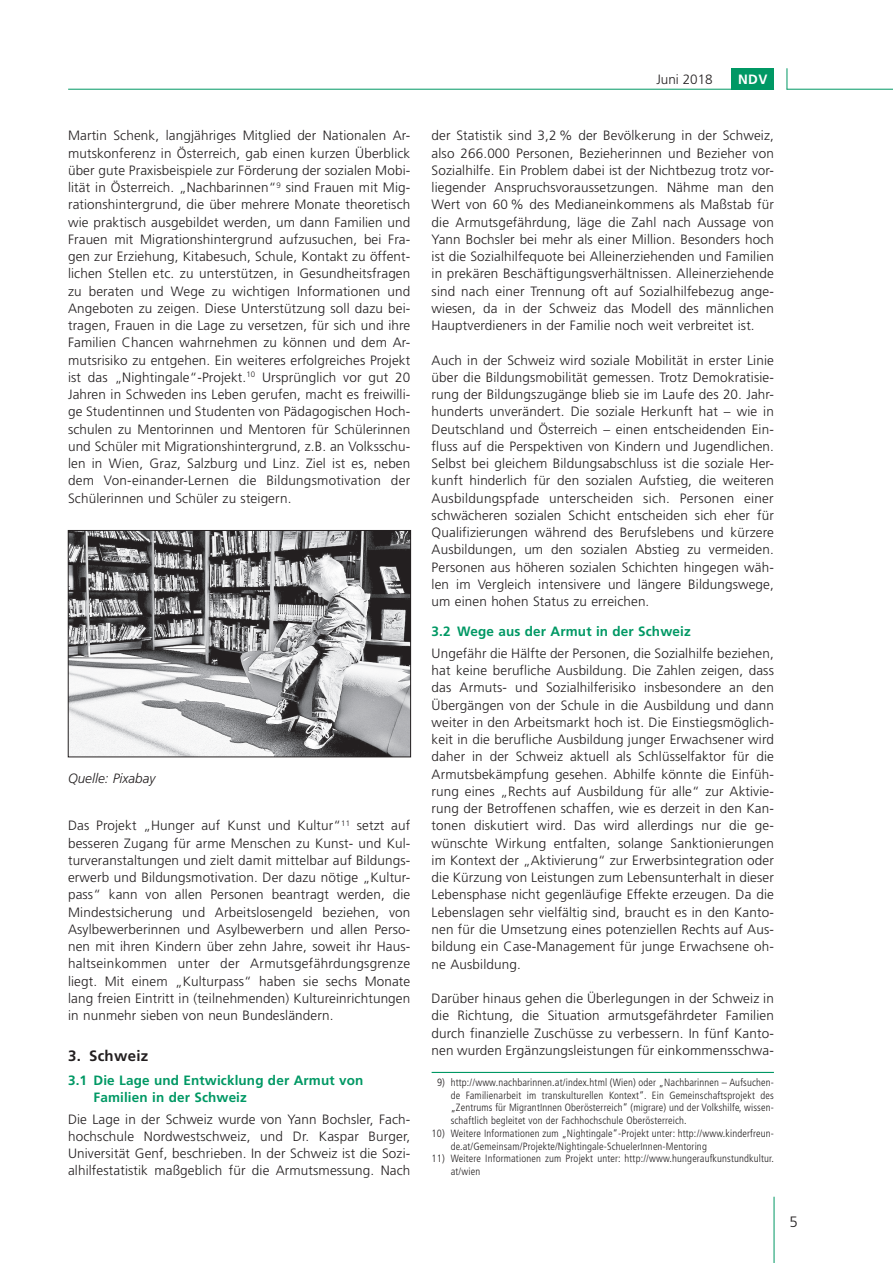
<style>
.page{position:relative;width:893px;height:1263px;background:#fff}
.page>*{position:absolute;margin:0;border:0;box-sizing:border-box;transform-origin:0 0}
.t1{font:700 15px "Frutiger LT";letter-spacing:.02em;color:#231f20}
.t2{font:300 15px "Frutiger LT";color:#231f20}
.t3{font:300 13.5px/17.2px "Frutiger LT";letter-spacing:.01em;color:#231f20;text-align:justify}
.t4{font:700 13.5px/17.2px "Frutiger LT";letter-spacing:.01em;color:#009864}
.t5{font:italic 300 13.5px "Frutiger LT";color:#231f20}
.t6{font:700 13.5px "Frutiger LT";color:#fff}
.t7{font:300 condensed 10.5px/12.8px "Frutiger LT";letter-spacing:.015em;color:#231f20}
</style>
<div class="page">
<hr style="left:774px;top:1197px;width:1px;height:66px;background:#009864">
<hr style="left:787px;top:89px;width:106px;height:1px;background:#009864">
<hr style="left:68px;top:89px;width:706px;height:1px;background:#009864">
<svg style="left:787px;top:68px;width:1px;height:22px"></svg>
<div style="left:731px;top:68px;width:43px;height:21px;background:#009864"></div>
<img style="left:70px;top:532px;width:339px;height:223px">
<div style="left:68px;top:530px;width:343px;height:227px;border:1px solid #231f20"></div>
<hr style="left:432px;top:1072px;width:342px;height:1px;background:#009864">
<p class="t3" style="left:68px;top:127px;width:344px">Martin Schenk, langjähriges Mitglied der Nationalen Ar&shy;mutskonferenz in Österreich, gab einen kurzen Überblick über gute Praxisbeispiele zur Förderung der sozialen Mobi&shy;lität in Österreich. „Nachbarinnen“<sup>9</sup> sind Frauen mit Mig&shy;rationshintergrund, die über mehrere Monate theoretisch wie praktisch ausgebildet werden, um dann Familien und Frauen mit Migrationshintergrund aufzusuchen, bei Fra&shy;gen zur Erziehung, Kitabesuch, Schule, Kontakt zu öffent&shy;lichen Stellen etc. zu unterstützen, in Gesundheitsfragen zu beraten und Wege zu wichtigen Informationen und Angeboten zu zeigen. Diese Unterstützung soll dazu bei&shy;tragen, Frauen in die Lage zu versetzen, für sich und ihre Familien Chancen wahrnehmen zu können und dem Ar&shy;mutsrisiko zu entgehen. Ein weiteres erfolgreiches Projekt ist das „Nightingale“-Projekt.<sup>10</sup> Ursprünglich vor gut 20<br>Jahren in Schweden ins Leben gerufen, macht es freiwilli&shy;ge Studentinnen und Studenten von Pädagogischen Hoch&shy;schulen zu Mentorinnen und Mentoren für Schülerinnen und Schüler mit Migrationshintergrund, z.B. an Volksschu&shy;len in Wien, Graz, Salzburg und Linz. Ziel ist es, neben dem Von-einander-Lernen die Bildungsmotivation der Schülerinnen und Schüler zu steigern.</p>
<p class="t5" style="left:68px;top:771px;width:89px">Quelle: Pixabay</p>
<p class="t3" style="left:68px;top:817px;width:344px">Das Projekt „Hunger auf Kunst und Kultur“<sup>11</sup> setzt auf besseren Zugang für arme Menschen zu Kunst- und Kul&shy;turveranstaltungen und zielt damit mittelbar auf Bildungs&shy;erwerb und Bildungsmotivation. Der dazu nötige „Kultur&shy;pass“ kann von allen Personen beantragt werden, die Mindestsicherung und Arbeitslosengeld beziehen, von Asylbewerberinnen und Asylbewerbern und allen Perso&shy;nen mit ihren Kindern über zehn Jahre, soweit ihr Haus&shy;haltseinkommen unter der Armutsgefährdungsgrenze liegt. Mit einem „Kulturpass“ haben sie sechs Monate lang freien Eintritt in (teilnehmenden) Kultureinrichtungen in nunmehr sieben von neun Bundesländern.</p>
<p class="t1" style="left:68px;top:1046px;width:82px">3. Schweiz</p>
<p class="t4" style="left:94px;top:1071px;width:271px;text-indent:-26px">3.1 Die Lage und Entwicklung der Armut von<br>Familien in der Schweiz</p>
<p class="t3" style="left:68px;top:1110px;width:344px">Die Lage in der Schweiz wurde von Yann Bochsler, Fach&shy;hochschule Nordwestschweiz, und Dr. Kaspar Burger, Universität Genf, beschrieben. In der Schweiz ist die Sozi&shy;alhilfestatistik maßgeblich für die Armutsmessung. Nach</p>
<p class="t3" style="left:656px;top:71px;width:58px">Juni 2018</p>
<p class="t6" style="left:738px;top:71px;width:31px">NDV</p>
<p class="t3" style="left:432px;top:127px;width:344px">der Statistik sind 3,2 % der Bevölkerung in der Schweiz, also 266.000 Personen, Bezieherinnen und Bezieher von Sozialhilfe. Ein Problem dabei ist der Nichtbezug trotz vor&shy;liegender Anspruchsvoraussetzungen. Nähme man den Wert von 60 % des Medianeinkommens als Maßstab für die Armutsgefährdung, läge die Zahl nach Aussage von Yann Bochsler bei mehr als einer Million. Besonders hoch ist die Sozialhilfequote bei Alleinerziehenden und Familien in prekären Beschäftigungsverhältnissen. Alleinerziehende sind nach einer Trennung oft auf Sozialhilfebezug ange&shy;wiesen, da in der Schweiz das Modell des männlichen Hauptverdieners in der Familie noch weit verbreitet ist.</p>
<p class="t3" style="left:432px;top:351px;width:344px">Auch in der Schweiz wird soziale Mobilität in erster Linie über die Bildungsmobilität gemessen. Trotz Demokratisie&shy;rung der Bildungszugänge blieb sie im Laufe des 20. Jahr&shy;hunderts unverändert. Die soziale Herkunft hat – wie in Deutschland und Österreich – einen entscheidenden Ein&shy;fluss auf die Perspektiven von Kindern und Jugendlichen.<br>Selbst bei gleichem Bildungsabschluss ist die soziale Her&shy;kunft hinderlich für den sozialen Aufstieg, die weiteren Ausbildungspfade unterscheiden sich. Personen einer schwächeren sozialen Schicht entscheiden sich eher für Qualifizierungen während des Berufslebens und kürzere Ausbildungen, um den sozialen Abstieg zu vermeiden.<br>Personen aus höheren sozialen Schichten hingegen wäh&shy;len im Vergleich intensivere und längere Bildungswege, um einen hohen Status zu erreichen.</p>
<p class="t4" style="left:432px;top:623px;width:261px">3.2 Wege aus der Armut in der Schweiz</p>
<p class="t3" style="left:432px;top:645px;width:344px">Ungefähr die Hälfte der Personen, die Sozialhilfe beziehen, hat keine berufliche Ausbildung. Die Zahlen zeigen, dass das Armuts- und Sozialhilferisiko insbesondere an den Übergängen von der Schule in die Ausbildung und dann weiter in den Arbeitsmarkt hoch ist. Die Einstiegsmöglich&shy;keit in die berufliche Ausbildung junger Erwachsener wird daher in der Schweiz aktuell als Schlüsselfaktor für die Armutsbekämpfung gesehen. Abhilfe könnte die Einfüh&shy;rung eines „Rechts auf Ausbildung für alle“ zur Aktivie&shy;rung der Betroffenen schaffen, wie es derzeit in den Kan&shy;tonen diskutiert wird. Das wird allerdings nur die ge&shy;wünschte Wirkung entfalten, solange Sanktionierungen im Kontext der „Aktivierung“ zur Erwerbsintegration oder die Kürzung von Leistungen zum Lebensunterhalt in dieser Lebensphase nicht gegenläufige Effekte erzeugen. Da die Lebenslagen sehr vielfältig sind, braucht es in den Kanto&shy;nen für die Umsetzung eines potenziellen Rechts auf Aus&shy;bildung ein Case-Management für junge Erwachsene oh&shy;ne Ausbildung.</p>
<p class="t3" style="left:432px;top:990px;width:344px">Darüber hinaus gehen die Überlegungen in der Schweiz in die Richtung, die Situation armutsgefährdeter Familien durch finanzielle Zuschüsse zu verbessern. In fünf Kanto&shy;nen wurden Ergänzungsleistungen für einkommensschwa-</p>
<p class="t7" style="left:451px;top:1076px;width:325px;text-align:justify;text-indent:-14px">9) http://www.nachbarinnen.at/index.html (Wien) oder „Nachbarinnen – Aufsuchen&shy;de Familienarbeit im transkulturellen Kontext“. Ein Gemeinschaftsprojekt des „Zentrums für MigrantInnen Oberösterreich“ (migrare) und der Volkshilfe, wissen&shy;schaftlich begleitet von der Fachhochschule Oberösterreich.</p>
<p class="t7" style="left:451px;top:1127px;width:325px;text-indent:-19px">10) Weitere Informationen zum „Nightingale“-Projekt unter: http://www.kinderfreun&shy;de.at/Gemeinsam/Projekte/Nightingale-SchuelerInnen-Mentoring</p>
<p class="t7" style="left:451px;top:1152px;width:325px;text-indent:-19px">11) Weitere Informationen zum Projekt unter: http://www.hungeraufkunstundkultur. at/wien</p>
<p class="t2" style="left:789px;top:1213px;width:10px">5</p>
</div>
